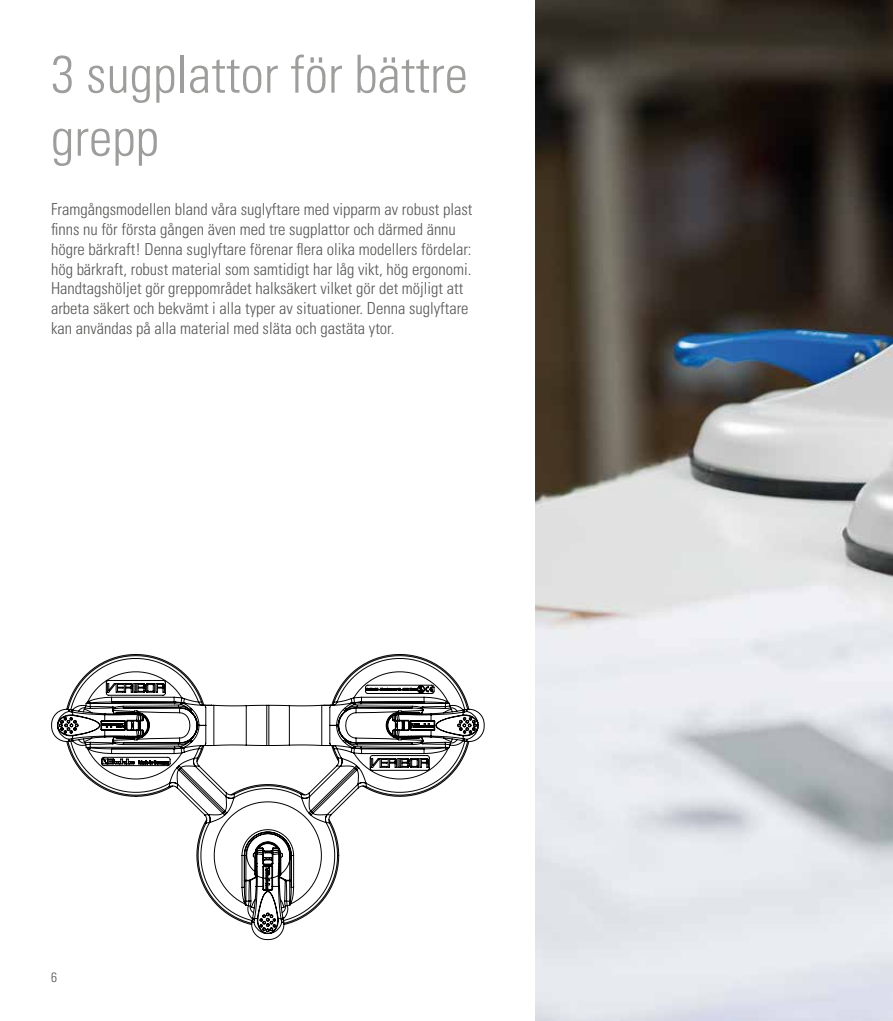
<style>
.page{position:relative;width:893px;height:1021px;background:#fff}
.page>*{position:absolute;margin:0;border:0;box-sizing:border-box;transform-origin:0 0}
.t1{font:300 condensed 52.5px/63px "Univers";color:#9d9d9c}
.t2{font:300 condensed 16.5px/19.8px "Univers";color:#575756}
.t3{font:300 condensed 13.5px "Univers";color:#575756}
</style>
<div class="page">
<img style="left:536px;top:0;width:357px;height:1020px">
<svg style="left:51px;top:654px;width:433px;height:285px"></svg>
<h1 class="t1" style="left:51px;top:43px;width:418px">3 sugplattor för bättre grepp</h1>
<p class="t2" style="left:51px;top:199px;width:423px">Framgångsmodellen bland våra suglyftare med vipparm av robust plast finns nu för första gången även med tre sugplattor och därmed ännu högre bärkraft! Denna suglyftare förenar flera olika modellers fördelar: hög bärkraft, robust material som samtidigt har låg vikt, hög ergonomi.<br>Handtagshöljet gör greppområdet halksäkert vilket gör det möjligt att arbeta säkert och bekvämt i alla typer av situationer. Denna suglyftare kan användas på alla material med släta och gastäta ytor.</p>
<p class="t3" style="left:51px;top:968px;width:7px">6</p>
</div>
